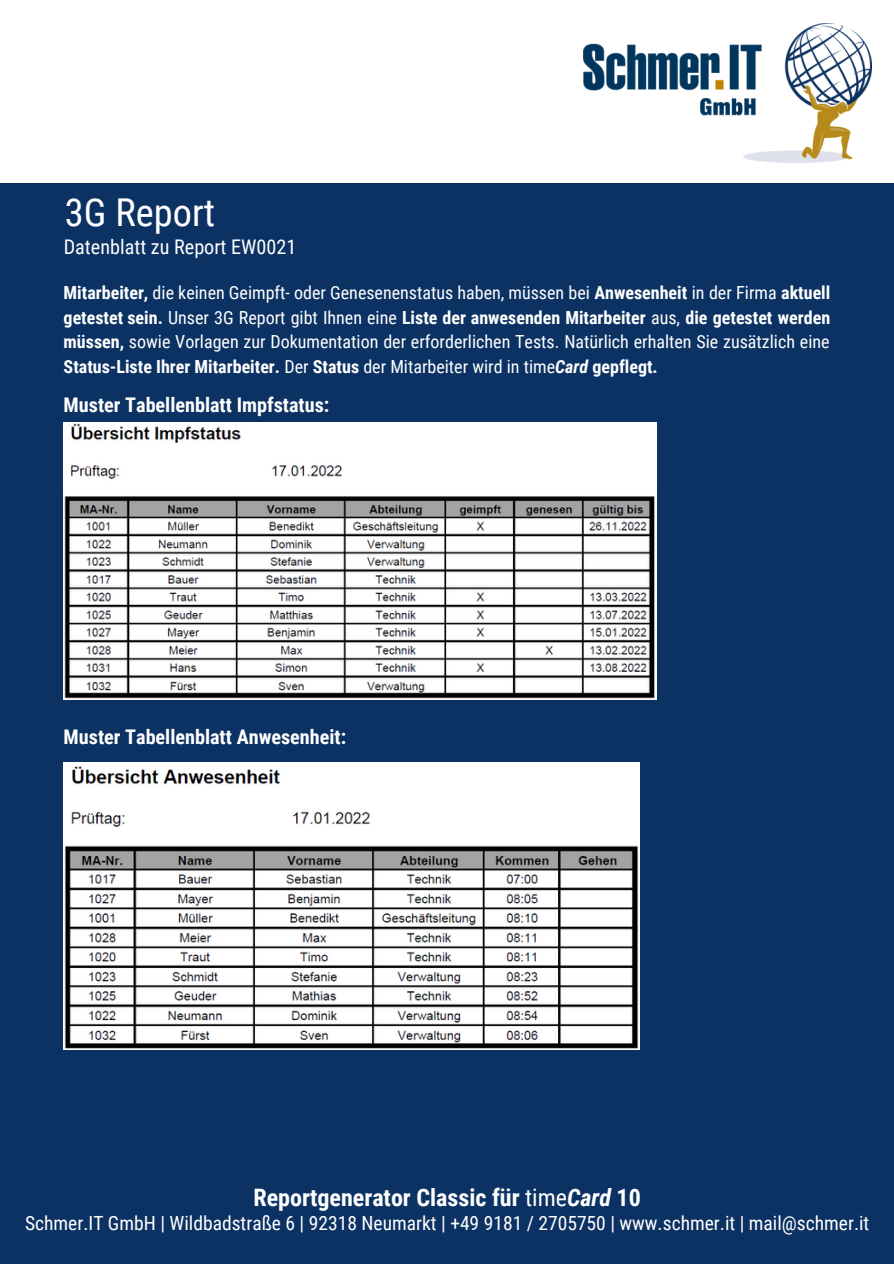
<style>
.page{position:relative;width:894px;height:1264px;background:#fff}
.page>*{position:absolute;margin:0;border:0;box-sizing:border-box;transform-origin:0 0}
.t1{font:38.4px "Roboto Condensed";color:#fff}
.t2{font:700 24px "Roboto Condensed";color:#fff}
.t3{font:700 20.1px "Roboto Condensed";color:#fff}
.t4{font:20.1px "Roboto Condensed";color:#fff}
.t5{font:19.5px "Roboto Condensed";color:#fff}
.t6{font:18px/24.8px "Roboto Condensed";color:#fff;text-align:justify}
.s1{font-weight:700}
.s2{font-weight:700;font-style:italic}
.s3{font-weight:400}
.s4{font-style:italic}
</style>
<div class="page">
<img style="left:583px;top:43px;width:160px;height:73px">
<img style="left:743px;top:23px;width:128px;height:139px">
<div style="left:0;top:183px;width:893px;height:1080px;background:#0c3263"></div>
<img style="left:64px;top:422px;width:592px;height:277px">
<img style="left:64px;top:762px;width:575px;height:287px">
<p class="t1" style="left:65px;top:190px;width:151px">3G Report</p>
<p class="t4" style="left:64px;top:236px;width:234px">Datenblatt zu Report EW0021</p>
<p class="t6" style="left:64px;top:280px;width:768px"><span class="s1">Mitarbeiter,</span> die keinen Geimpft- oder Genesenenstatus haben, müssen bei <span class="s1">Anwesenheit</span> in der Firma <span class="s1">aktuell getestet sein.</span> Unser 3G Report gibt Ihnen eine <span class="s1">Liste der anwesenden Mitarbeiter</span> aus, <span class="s1">die getestet werden müssen,</span> sowie Vorlagen zur Dokumentation der erforderlichen Tests. Natürlich erhalten Sie zusätzlich eine <span class="s1">Status-Liste Ihrer Mitarbeiter.</span> Der <span class="s1">Status</span> der Mitarbeiter wird in time<span class="s2">Card</span> <span class="s1">gepflegt.</span></p>
<p class="t3" style="left:64px;top:393px;width:267px">Muster Tabellenblatt Impfstatus:</p>
<p class="t3" style="left:64px;top:725px;width:284px">Muster Tabellenblatt Anwesenheit:</p>
<p class="t2" style="left:253px;top:1183px;width:389px">Reportgenerator Classic für <span class="s3">time</span><span class="s4">Card</span> 10</p>
<p class="t5" style="left:25px;top:1211px;width:845px">Schmer.IT GmbH | Wildbadstraße 6 | 92318 Neumarkt | +49 9181 / 2705750 | www.schmer.it | mail@schmer.it</p>
</div>
